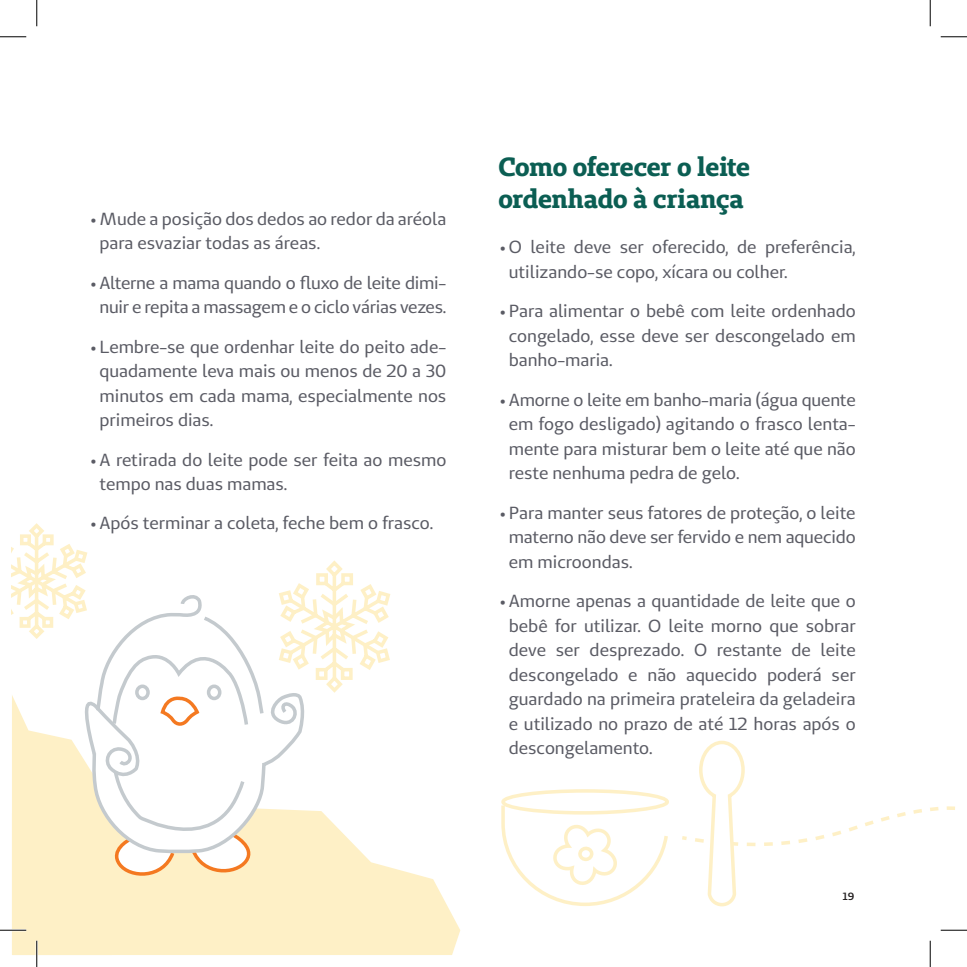
<style>
.page{position:relative;width:967px;height:967px;background:#fff}
.page>*{position:absolute;margin:0;border:0;box-sizing:border-box;transform-origin:0 0}
.t1{font:700 26.25px/31.5px "Unimed Slab";letter-spacing:-.01em;color:#0b5e53}
.t2{font:17.5px/24.5px "Unimed Sans";color:#5a5b64;text-align:justify}
.t3{font:600 10.5px "Unimed Sans";color:#231f20}
</style>
<div class="page">
<svg style="left:12px;top:523px;width:75px;height:116px"></svg>
<svg style="left:284px;top:560px;width:107px;height:133px"></svg>
<svg style="left:256px;top:810px;width:204px;height:144px;fill:#fef0c6"></svg>
<svg style="left:99px;top:592px;width:207px;height:263px"></svg>
<svg style="left:682px;top:740px;width:272px;height:167px"></svg>
<svg style="left:501px;top:789px;width:168px;height:117px"></svg>
<svg style="left:0;top:36px;width:26px;height:1px"></svg>
<svg style="left:940px;top:36px;width:26px;height:1px"></svg>
<svg style="left:940px;top:929px;width:26px;height:1px"></svg>
<svg style="left:36px;top:0;width:1px;height:26px"></svg>
<svg style="left:0;top:690px;width:256px;height:276px"></svg>
<svg style="left:929px;top:0;width:1px;height:26px"></svg>
<svg style="left:929px;top:940px;width:1px;height:26px"></svg>
<p class="t2" style="left:99px;top:206px;width:348px;text-indent:-9px">• Mude a posição dos dedos ao redor da aréola para esvaziar todas as áreas.</p>
<p class="t2" style="left:91px;top:270px;width:357px;text-align:center">• Alterne a mama quando o fluxo de leite dimi&shy;nuir e repita a massagem e o ciclo várias vezes.</p>
<p class="t2" style="left:99px;top:334px;width:348px;text-indent:-9px">• Lembre-se que ordenhar leite do peito ade&shy;quadamente leva mais ou menos de 20 a 30 minutos em cada mama, especialmente nos primeiros dias.</p>
<p class="t2" style="left:99px;top:447px;width:348px;text-indent:-9px">• A retirada do leite pode ser feita ao mesmo tempo nas duas mamas.</p>
<p class="t2" style="left:91px;top:510px;width:344px">• Após terminar a coleta, feche bem o frasco.</p>
<h1 class="t1" style="left:498px;top:151px;width:253px">Como oferecer o leite ordenhado à criança</h1>
<p class="t2" style="left:509px;top:235px;width:348px;text-indent:-9px">• O leite deve ser oferecido, de preferência, utilizando-se copo, xícara ou colher.</p>
<p class="t2" style="left:509px;top:299px;width:348px;text-indent:-9px">• Para alimentar o bebê com leite ordenhado congelado, esse deve ser descongelado em banho-maria.</p>
<p class="t2" style="left:509px;top:387px;width:348px;text-indent:-9px">• Amorne o leite em banho-maria (água quente em fogo desligado) agitando o frasco lenta&shy;mente para misturar bem o leite até que não reste nenhuma pedra de gelo.</p>
<p class="t2" style="left:509px;top:500px;width:348px;text-indent:-9px">• Para manter seus fatores de proteção, o leite materno não deve ser fervido e nem aquecido em microondas.</p>
<p class="t2" style="left:508px;top:588px;width:348px;text-indent:-9px">• Amorne apenas a quantidade de leite que o bebê for utilizar. O leite morno que sobrar deve ser desprezado. O restante de leite descongelado e não aquecido poderá ser guardado na primeira prateleira da geladeira e utilizado no prazo de até 12 horas após o descongelamento.</p>
<p class="t3" style="left:842px;top:889px;width:13px">19</p>
</div>
